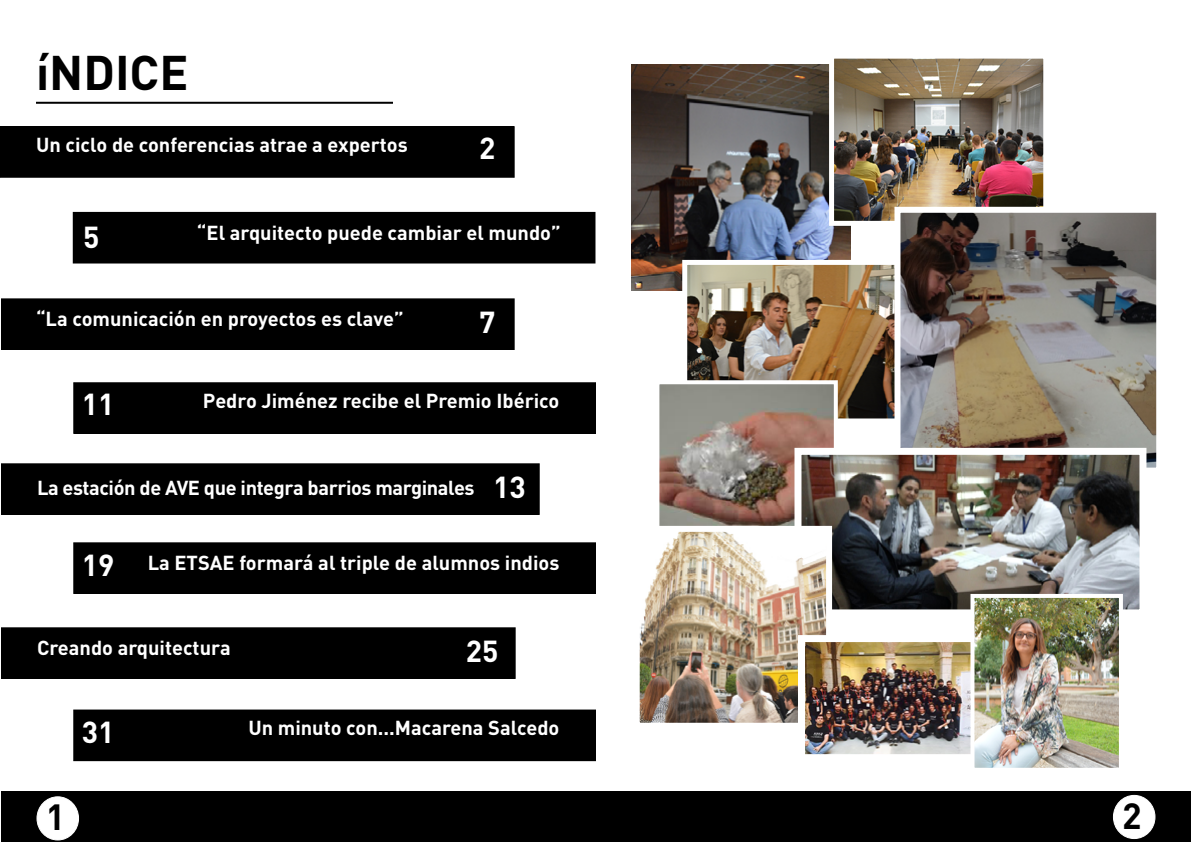
<style>
.page{position:relative;width:1191px;height:842px;background:#fff}
.page>*{position:absolute;margin:0;border:0;box-sizing:border-box;transform-origin:0 0}
.t1{font:700 48px "DIN Pro";color:#000}
.t2{font:700 36px "DIN Pro";color:#000}
.t3{font:700 30px "DIN Pro";color:#fff}
.t4{font:700 20px "DIN Pro";color:#fff}
.t5{font:700 20px "DIN Pro";letter-spacing:-.02em;color:#fff}
.s1{font-size:30px}
</style>
<div class="page">
<div style="left:1px;top:792px;width:1190px;height:50px;background:#000"></div>
<div style="left:37px;top:797px;width:42px;height:43px;background:#fff;border-radius:50%"></div>
<div style="left:36px;top:796px;width:43px;height:44px;border:1px solid #fff;border-radius:50%"></div>
<div style="left:1113px;top:795px;width:42px;height:43px;background:#fff;border-radius:50%"></div>
<div style="left:1113px;top:795px;width:42px;height:44px;border:1px solid #fff;border-radius:50%"></div>
<hr style="left:36px;top:102px;width:357px;height:2px;background:#000">
<div style="left:0;top:127px;width:514px;height:50px;background:#000"></div>
<div style="left:0;top:126px;width:514px;height:52px;border:1px solid #000"></div>
<div style="left:73px;top:212px;width:522px;height:51px;background:#000"></div>
<div style="left:74px;top:383px;width:521px;height:50px;background:#000"></div>
<div style="left:73px;top:382px;width:523px;height:52px;border:1px solid #000"></div>
<img style="left:631px;top:64px;width:219px;height:226px">
<img style="left:835px;top:60px;width:207px;height:160px">
<div style="left:829px;top:54px;width:219px;height:172px;border:5px solid #fff"></div>
<img style="left:688px;top:266px;width:206px;height:151px">
<div style="left:682px;top:260px;width:233px;height:163px;border:5px solid #fff"></div>
<img style="left:901px;top:214px;width:254px;height:253px">
<div style="left:894px;top:207px;width:268px;height:267px;border:6px solid #fff"></div>
<img style="left:660px;top:385px;width:173px;height:141px">
<div style="left:655px;top:380px;width:183px;height:152px;border:4px solid #fff"></div>
<img style="left:802px;top:456px;width:336px;height:152px">
<div style="left:794px;top:448px;width:352px;height:168px;border:7px solid #fff"></div>
<img style="left:640px;top:533px;width:185px;height:189px">
<img style="left:806px;top:643px;width:164px;height:110px">
<div style="left:798px;top:635px;width:194px;height:126px;border:7px solid #fff"></div>
<img style="left:975px;top:599px;width:143px;height:168px">
<div style="left:970px;top:594px;width:153px;height:178px;border:4px solid #fff"></div>
<div style="left:2px;top:299px;width:512px;height:50px;background:#000"></div>
<div style="left:1px;top:298px;width:513px;height:52px;border:1px solid #000"></div>
<div style="left:2px;top:464px;width:537px;height:50px;background:#000"></div>
<div style="left:1px;top:463px;width:539px;height:52px;border:1px solid #000"></div>
<div style="left:74px;top:543px;width:521px;height:50px;background:#000"></div>
<div style="left:73px;top:542px;width:523px;height:52px;border:1px solid #000"></div>
<div style="left:2px;top:628px;width:513px;height:50px;background:#000"></div>
<div style="left:1px;top:627px;width:514px;height:52px;border:1px solid #000"></div>
<div style="left:74px;top:710px;width:521px;height:51px;background:#000"></div>
<div style="left:73px;top:709px;width:523px;height:52px;border:1px solid #000"></div>
<h1 class="t1" style="left:36px;top:33px;width:154px">íNDICE</h1>
<p class="t4" style="left:36px;top:128px;width:373px">Un ciclo de conferencias atrae a expertos</p>
<h3 class="t3" style="left:479px;top:123px;width:18px">2</h3>
<h3 class="t3" style="left:83px;top:212px;width:18px">5</h3>
<p class="t4" style="left:197px;top:216px;width:365px">“El arquitecto puede cambiar el mundo”</p>
<p class="t4" style="left:36px;top:302px;width:369px">“La comunicación en proyectos es clave”</p>
<h3 class="t3" style="left:479px;top:297px;width:18px">7</h3>
<h3 class="t3" style="left:82px;top:380px;width:34px">11</h3>
<p class="t4" style="left:203px;top:384px;width:358px">Pedro Jiménez recibe el Premio Ibérico</p>
<p class="t5" style="left:37px;top:471px;width:490px">La estación de AVE que integra barrios marginales <span class="s1">13</span></p>
<p class="t4" style="left:82px;top:546px;width:479px"><span class="s1">19</span> La ETSAE formará al triple de alumnos indios</p>
<p class="t4" style="left:37px;top:631px;width:195px">Creando arquitectura</p>
<h3 class="t3" style="left:466px;top:626px;width:34px">25</h3>
<h3 class="t3" style="left:82px;top:707px;width:34px">31</h3>
<p class="t4" style="left:248px;top:711px;width:313px">Un minuto con...Macarena Salcedo</p>
<h2 class="t2" style="left:46px;top:787px;width:21px">1</h2>
<h2 class="t2" style="left:1122px;top:785px;width:21px">2</h2>
</div>
